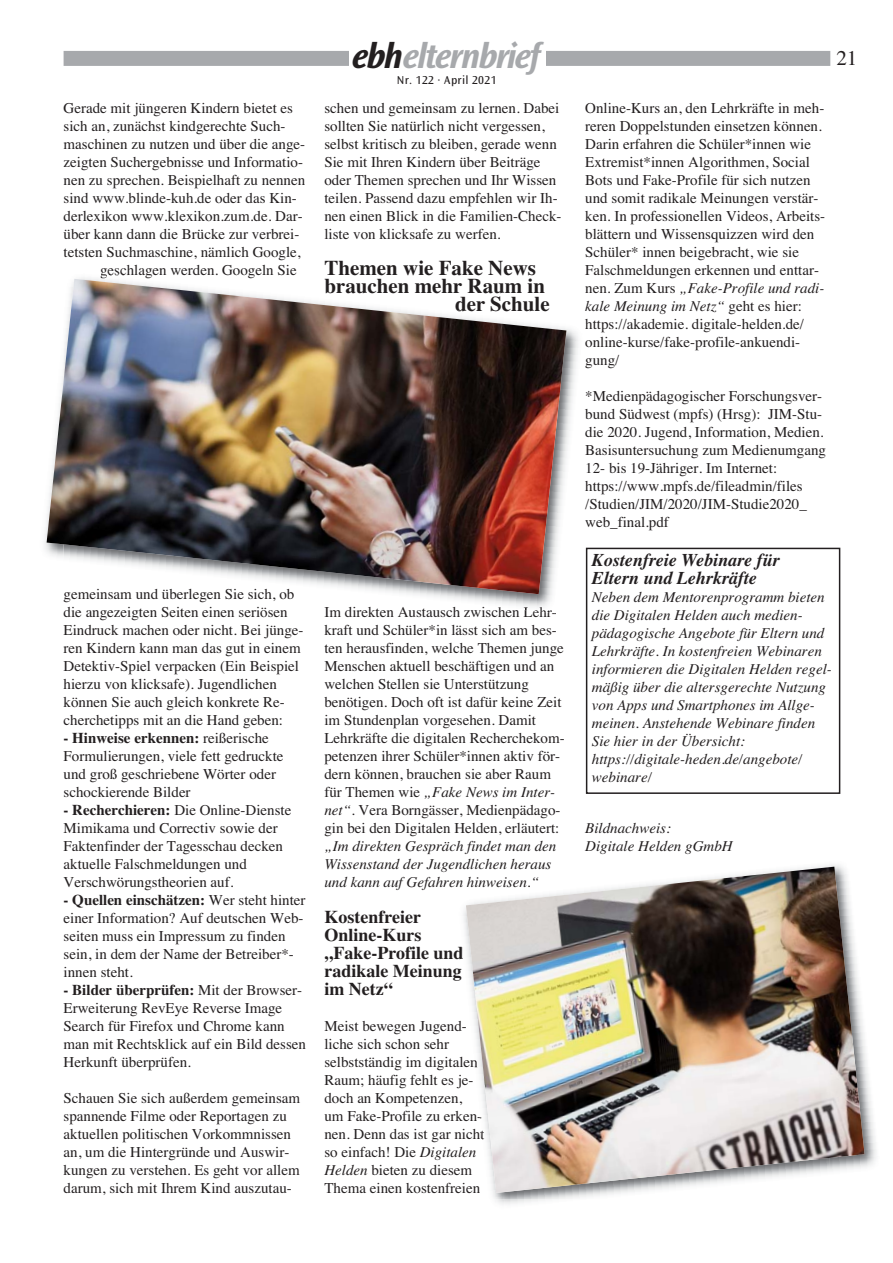
<style>
.page{position:relative;width:893px;height:1263px;background:#fff}
.page>*{position:absolute;margin:0;border:0;box-sizing:border-box;transform-origin:0 0}
.t1{font:italic 700 36px "Ocean Sans";letter-spacing:-.05em;color:#a7a9ac}
.t2{font:700 21px "Times";color:#231f20}
.t3{font:21px "Times";color:#231f20}
.t4{font:700 18px/18px "Times";color:#231f20}
.t5{font:italic 700 18px/18px "Times";color:#231f20}
.t6{font:15px/18px "Times";color:#231f20}
.t7{font:italic 15px/18px "Times";color:#231f20}
.t8{font:12px "Ocean Sans";letter-spacing:.025em;color:#231f20}
.s1{font-weight:700}
.s2{color:#231f20}
.s3{font-style:italic}
</style>
<div class="page">
<div style="left:64px;top:51px;width:766px;height:15px;background:#a7a9ac"></div>
<div style="left:349px;top:42px;width:196px;height:36px;background:#fff"></div>
<img style="left:44px;top:520px;width:3px;height:31px">
<img style="left:79px;top:277px;width:499px;height:336px">
<img style="left:100px;top:273px;width:45px;height:6px">
<img style="left:47px;top:279px;width:519px;height:315px">
<img style="left:829px;top:864px;width:47px;height:303px">
<img style="left:461px;top:865px;width:368px;height:334px">
<img style="left:466px;top:867px;width:398px;height:326px">
<div style="left:586px;top:548px;width:254px;height:246px;border:2px solid #231f20"></div>
<p class="t6" style="left:64px;top:101px;width:231px">Gerade mit jüngeren Kindern bietet es</p>
<p class="t6" style="left:64px;top:119px;width:224px">sich an, zunächst kindgerechte Such-</p>
<p class="t6" style="left:64px;top:137px;width:243px">maschinen zu nutzen und über die ange-</p>
<p class="t6" style="left:64px;top:155px;width:241px">zeigten Suchergebnisse und Informatio-</p>
<p class="t6" style="left:64px;top:173px;width:243px">nen zu sprechen. Beispielhaft zu nennen</p>
<p class="t6" style="left:64px;top:191px;width:235px">sind www.blinde-kuh.de oder das Kin-</p>
<p class="t6" style="left:64px;top:209px;width:241px">derlexikon www.klexikon.zum.de. Dar-</p>
<p class="t6" style="left:64px;top:227px;width:237px">über kann dann die Brücke zur verbrei-</p>
<p class="t6" style="left:64px;top:245px;width:239px">tetsten Suchmaschine, nämlich Google,</p>
<p class="t6" style="left:100px;top:263px;width:198px">geschlagen werden. Googeln Sie</p>
<p class="t6" style="left:64px;top:587px;width:241px">gemeinsam und überlegen Sie sich, ob die angezeigten Seiten einen seriösen Eindruck machen oder nicht. Bei jünge&shy;ren Kindern kann man das gut in einem Detektiv-Spiel verpacken (Ein Beispiel hierzu von klicksafe). Jugendlichen können Sie auch gleich konkrete Re&shy;cherchetipps mit an die Hand geben:</p>
<p class="t6" style="left:64px;top:731px;width:221px"><span class="s1">- Hinweise erkennen:</span> reißerische<br>Formulierungen, viele fett gedruckte und groß geschriebene Wörter oder schockierende Bilder</p>
<p class="t6" style="left:64px;top:803px;width:229px"><span class="s1">- Recherchieren:</span> Die Online-Dienste Mimikama und Correctiv sowie der Faktenfinder der Tagesschau decken aktuelle Falschmeldungen und Verschwörungstheorien auf.</p>
<p class="t6" style="left:64px;top:893px;width:244px"><span class="s1">- Quellen einschätzen:</span> Wer steht hinter einer Information? Auf deutschen Web&shy;seiten muss ein Impressum zu finden sein, in dem der Name der Betreiber*- innen steht.</p>
<p class="t6" style="left:64px;top:983px;width:244px"><span class="s1">- Bilder überprüfen:</span> Mit der Browser-Erweiterung RevEye Reverse Image Search für Firefox und Chrome kann man mit Rechtsklick auf ein Bild dessen Herkunft überprüfen.</p>
<p class="t6" style="left:64px;top:1091px;width:238px">Schauen Sie sich außerdem gemeinsam spannende Filme oder Reportagen zu aktuellen politischen Vorkommnissen an, um die Hintergründe und Auswir&shy;kungen zu verstehen. Es geht vor allem darum, sich mit Ihrem Kind auszutau-</p>
<h1 class="t1" style="left:352px;top:42px;width:190px"><span class="s2">ebh</span>elternbrief</h1>
<h2 class="t3" style="left:836px;top:51px;width:22px">21</h2>
<p class="t8" style="left:397px;top:75px;width:101px">Nr. 122 · April 2021</p>
<p class="t6" style="left:324px;top:101px;width:239px">schen und gemeinsam zu lernen. Dabei sollten Sie natürlich nicht vergessen, selbst kritisch zu bleiben, gerade wenn Sie mit Ihren Kindern über Beiträge oder Themen sprechen und Ihr Wissen teilen. Passend dazu empfehlen wir Ih&shy;nen einen Blick in die Familien-Check&shy;liste von klicksafe zu werfen.</p>
<h2 class="t2" style="left:324px;top:261px;width:213px">Themen wie Fake News</h2>
<h2 class="t2" style="left:324px;top:279px;width:222px">brauchen mehr Raum in</h2>
<h2 class="t2" style="left:455px;top:297px;width:96px">der Schule</h2>
<p class="t6" style="left:324px;top:605px;width:242px">Im direkten Austausch zwischen Lehr&shy;kraft und Schüler*in lässt sich am bes&shy;ten herausfinden, welche Themen junge Menschen aktuell beschäftigen und an welchen Stellen sie Unterstützung benötigen. Doch oft ist dafür keine Zeit im Stundenplan vorgesehen. Damit Lehrkräfte die digitalen Recherchekom&shy;petenzen ihrer Schüler*innen aktiv för&shy;dern können, brauchen sie aber Raum für Themen wie <span class="s3">„Fake News im Inter&shy;net“</span>. Vera Borngässer, Medienpädago&shy;gin bei den Digitalen Helden, erläutert:</p>
<p class="t7" style="left:324px;top:839px;width:234px">„Im direkten Gespräch findet man den<br>Wissenstand der Jugendlichen heraus und kann auf Gefahren hinweisen.“</p>
<p class="t4" style="left:324px;top:910px;width:141px">Kostenfreier<br>Online-Kurs „Fake-Profile und radikale Meinung im Netz“</p>
<p class="t6" style="left:324px;top:1019px;width:161px">Meist bewegen Jugend&shy;liche sich schon sehr selbstständig im digitalen<br>Raum; häufig fehlt es je&shy;doch an Kompetenzen, um Fake-Profile zu erken&shy;nen. Denn das ist gar nicht so einfach! Die <span class="s3">Digitalen<br>Helden</span> bieten zu diesem<br>Thema einen kostenfreien</p>
<p class="t6" style="left:585px;top:101px;width:241px">Online-Kurs an, den Lehrkräfte in meh&shy;reren Doppelstunden einsetzen können.<br>Darin erfahren die Schüler*innen wie Extremist*innen Algorithmen, Social Bots und Fake-Profile für sich nutzen und somit radikale Meinungen verstär&shy;ken. In professionellen Videos, Arbeits&shy;blättern und Wissensquizzen wird den Schüler* innen beigebracht, wie sie Falschmeldungen erkennen und enttar&shy;nen. Zum Kurs <span class="s3">„Fake-Profile und radi&shy;kale Meinung im Netz“</span> geht es hier: https://akademie. digitale-helden.de/ online-kurse/fake-profile-ankuendi&shy;gung/</p>
<p class="t6" style="left:585px;top:389px;width:242px">*Medienpädagogischer Forschungsver&shy;bund Südwest (mpfs) (Hrsg): JIM-Stu&shy;die 2020. Jugend, Information, Medien.<br>Basisuntersuchung zum Medienumgang 12- bis 19-Jähriger. Im Internet: https://www.mpfs.de/fileadmin/files /Studien/JIM/2020/JIM-Studie2020_ web_final.pdf</p>
<p class="t5" style="left:592px;top:553px;width:189px">Kostenfreie Webinare für<br>Eltern und Lehrkräfte</p>
<p class="t7" style="left:592px;top:589px;width:241px">Neben dem Mentorenprogramm bieten die Digitalen Helden auch medien&shy;pädagogische Angebote für Eltern und Lehrkräfte. In kostenfreien Webinaren informieren die Digitalen Helden regel&shy;mäßig über die altersgerechte Nutzung von Apps und Smartphones im Allge&shy;meinen. Anstehende Webinare finden Sie hier in der Übersicht: https://digitale-heden.de/angebote/ webinare/</p>
<p class="t7" style="left:585px;top:821px;width:149px">Bildnachweis:<br>Digitale Helden gGmbH</p>
</div>
